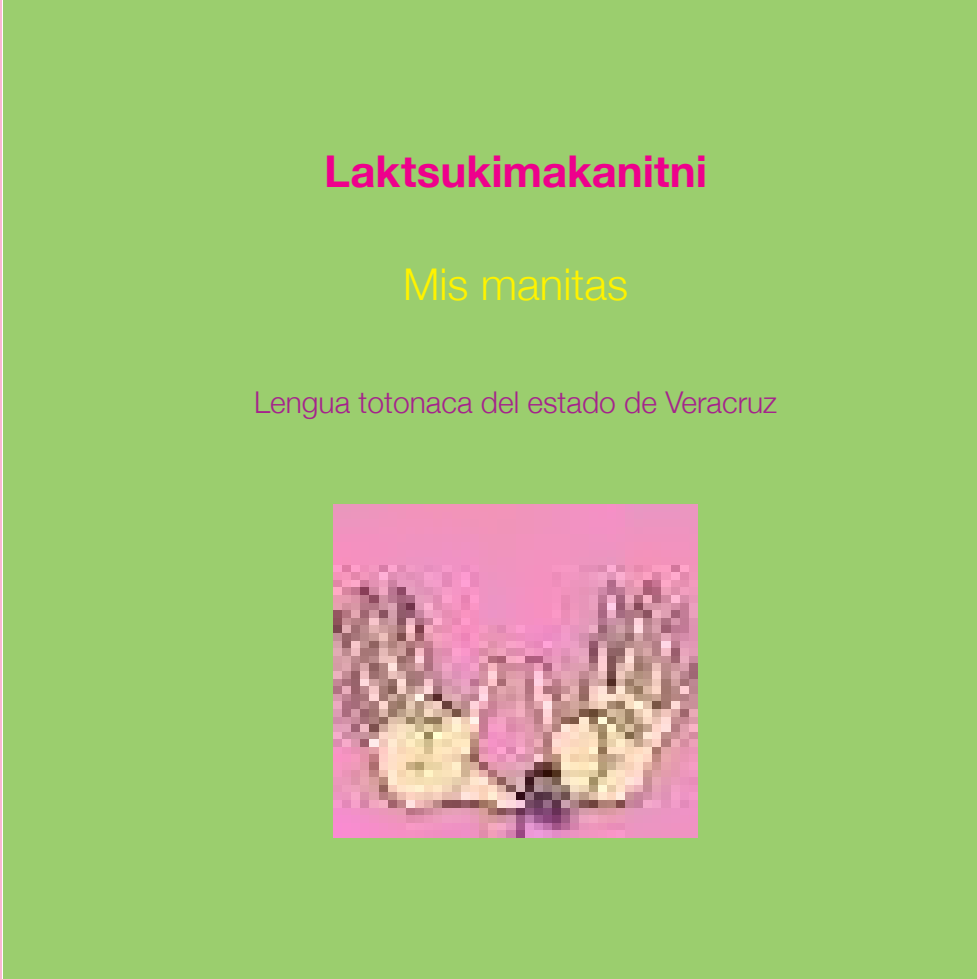
<style>
.page{position:relative;width:977px;height:979px;background:#fff}
.page>*{position:absolute;margin:0;border:0;box-sizing:border-box;transform-origin:0 0}
.t1{font:700 43.75px "Helvetica Neue";color:#ee008c}
.t2{font:300 43.75px "Helvetica Neue";color:#fff300}
.t3{font:300 30px "Helvetica Neue";color:#a5238c}
</style>
<div class="page">
<hr style="left:0;top:0;width:2px;height:978px;background:#fbb8d3">
<div style="left:4px;top:0;width:973px;height:978px;background:#9bce6e"></div>
<img style="left:333px;top:504px;width:365px;height:333px">
<h1 class="t1" style="left:324px;top:144px;width:384px">Laktsukimakanitni</h1>
<h1 class="t2" style="left:403px;top:257px;width:227px">Mis manitas</h1>
<p class="t3" style="left:254px;top:383px;width:525px">Lengua totonaca del estado de Veracruz</p>
</div>
